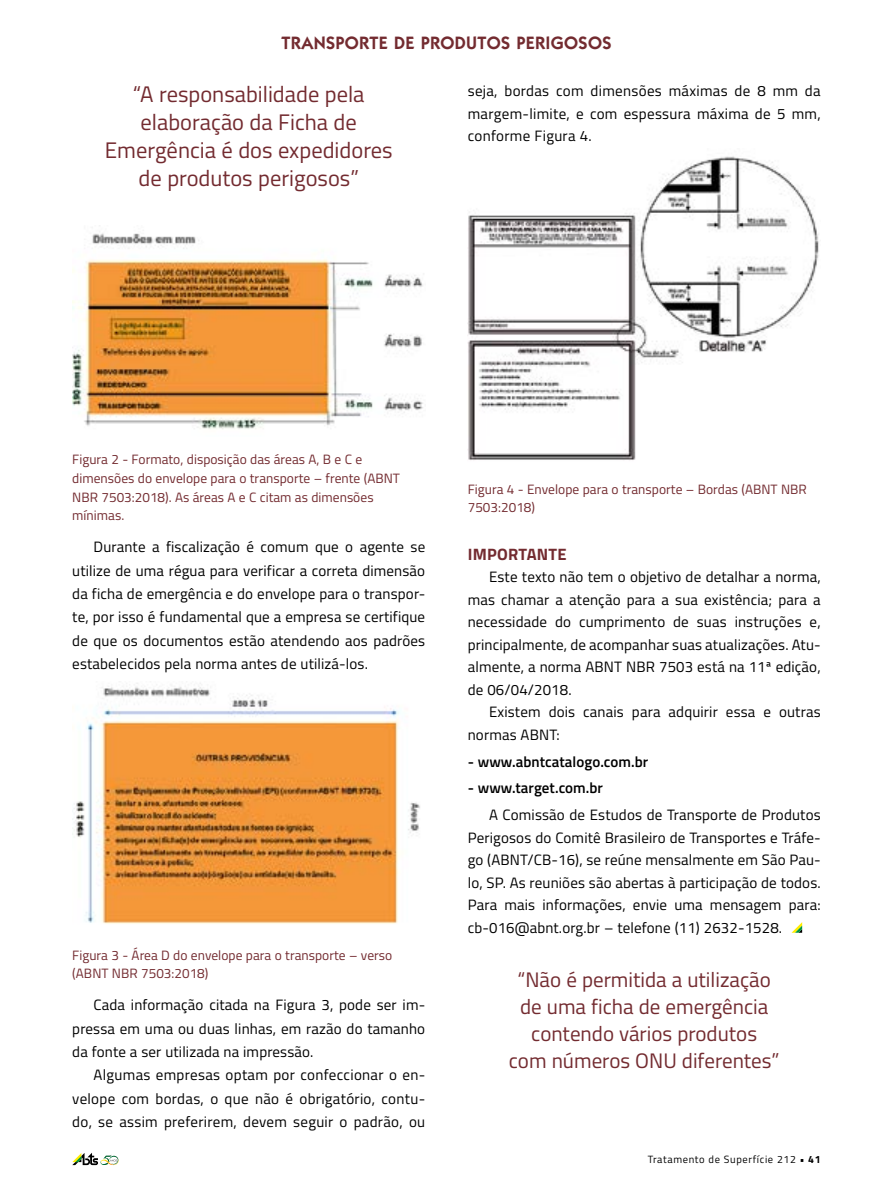
<style>
.page{position:relative;width:893px;height:1191px;background:#fff}
.page>*{position:absolute;margin:0;border:0;box-sizing:border-box;transform-origin:0 0}
.t1{font:22.5px/27.9px "Titillium";color:#732b30;text-align:center}
.t2{font:21px/27px "Titillium";color:#732b30;text-align:center}
.t3{font:600 18px "ITC Kabel Std";letter-spacing:.02em;color:#732b30}
.t4{font:700 16.5px "Titillium";letter-spacing:.015em;color:#732b30}
.t5{font:15px/22.5px "Titillium";letter-spacing:.01em;color:#000;text-align:justify}
.t6{font:600 15px "Titillium";letter-spacing:.005em;color:#000}
.t7{font:13.5px/18.9px "Titillium";letter-spacing:.005em;color:#732b30}
.t8{font:10.5px "Titillium";letter-spacing:.06em;color:#000}
.s1{font-weight:700}
</style>
<div class="page">
<img style="left:72px;top:233px;width:351px;height:196px">
<img style="left:72px;top:683px;width:348px;height:241px">
<img style="left:468px;top:156px;width:351px;height:304px">
<svg style="left:792px;top:922px;width:10px;height:10px"></svg>
<svg style="left:72px;top:1153px;width:47px;height:12px"></svg>
<p class="t3" style="left:282px;top:32px;width:331px">TRANSPORTE DE PRODUTOS PERIGOSOS</p>
<h1 class="t1" style="left:105px;top:79px;width:289px">“A responsabilidade pela elaboração da Ficha de<br>Emergência é dos expedidores de produtos perigosos”</h1>
<p class="t5" style="left:468px;top:79px;width:354px">seja, bordas com dimensões máximas de 8 mm da margem-limite, e com espessura máxima de 5 mm, conforme Figura 4.</p>
<p class="t7" style="left:72px;top:449px;width:329px">Figura 2 - Formato, disposição das áreas A, B e C e dimensões do envelope para o transporte – frente (ABNT NBR 7503:2018). As áreas A e C citam as dimensões mínimas.</p>
<p class="t5" style="left:72px;top:534px;width:354px;line-height:23.4px;text-indent:21px">Durante a fiscalização é comum que o agente se utilize de uma régua para verificar a correta dimensão da ficha de emergência e do envelope para o transpor&shy;te, por isso é fundamental que a empresa se certifique de que os documentos estão atendendo aos padrões estabelecidos pela norma antes de utilizá-los.</p>
<p class="t7" style="left:72px;top:944px;width:322px">Figura 3 - Área D do envelope para o transporte – verso (ABNT NBR 7503:2018)</p>
<p class="t5" style="left:72px;top:992px;width:354px;line-height:23.4px;text-indent:21px">Cada informação citada na Figura 3, pode ser im&shy;pressa em uma ou duas linhas, em razão do tamanho da fonte a ser utilizada na impressão.</p>
<p class="t5" style="left:72px;top:1062px;width:354px;line-height:23.4px;text-indent:21px">Algumas empresas optam por confeccionar o en&shy;velope com bordas, o que não é obrigatório, contu&shy;do, se assim preferirem, devem seguir o padrão, ou</p>
<p class="t7" style="left:468px;top:479px;width:341px;line-height:18px">Figura 4 - Envelope para o transporte – Bordas (ABNT NBR<br>7503:2018)</p>
<p class="t4" style="left:468px;top:541px;width:100px">IMPORTANTE</p>
<p class="t5" style="left:468px;top:565px;width:354px;text-indent:21px">Este texto não tem o objetivo de detalhar a norma, mas chamar a atenção para a sua existência; para a necessidade do cumprimento de suas instruções e, principalmente, de acompanhar suas atualizações. Atu&shy;almente, a norma ABNT NBR 7503 está na 11ª edição, de 06/04/2018.</p>
<p class="t5" style="left:468px;top:700px;width:354px;text-indent:21px">Existem dois canais para adquirir essa e outras normas ABNT:</p>
<p class="t6" style="left:468px;top:750px;width:182px">- www.abntcatalogo.com.br</p>
<p class="t6" style="left:468px;top:777px;width:137px">- www.target.com.br</p>
<p class="t5" style="left:468px;top:803px;width:354px;text-indent:21px">A Comissão de Estudos de Transporte de Produtos Perigosos do Comitê Brasileiro de Transportes e Tráfe&shy;go (ABNT/CB-16), se reúne mensalmente em São Pau&shy;lo, SP. As reuniões são abertas à participação de todos.<br>Para mais informações, envie uma mensagem para: cb-016@abnt.org.br – telefone (11) 2632-1528.</p>
<h2 class="t2" style="left:509px;top:965px;width:272px">“Não é permitida a utilização de uma ficha de emergência contendo vários produtos<br>com números ONU diferentes”</h2>
<p class="t8" style="left:648px;top:1151px;width:174px">Tratamento de Superfície 212 <span class="s1">• 41</span></p>
</div>
